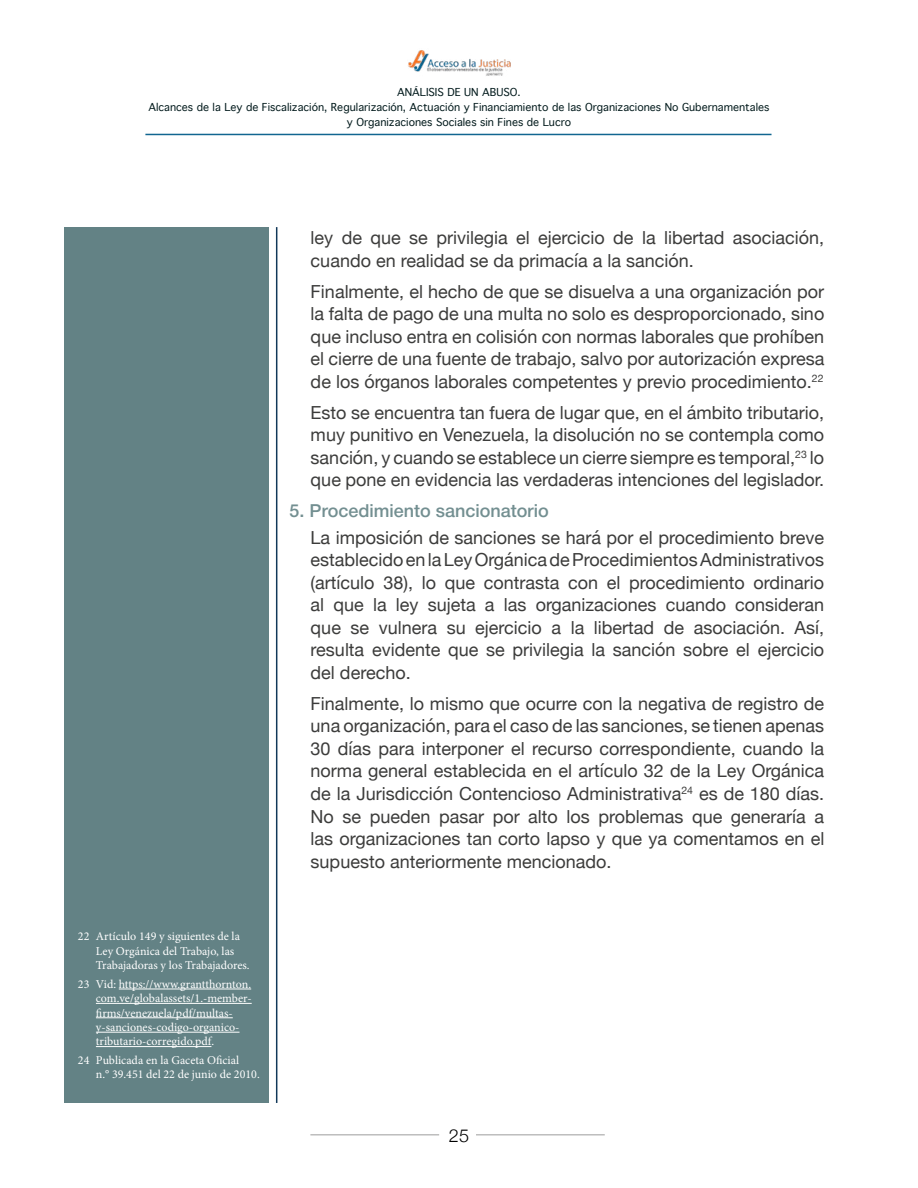
<style>
.page{position:relative;width:918px;height:1188px;background:#fff}
.page>*{position:absolute;margin:0;border:0;box-sizing:border-box;transform-origin:0 0}
.t1{font:18px/22.5px "Helvetica Neue";color:#3c3c3b;text-align:justify}
.t2{font:500 18px "Helvetica Neue";color:#738f91}
.t3{font:300 18px "Helvetica Neue";color:#000}
.t4{font:12px/14.4px "Minion Pro";color:#fff}
.t5{font:10.5px/15px "Thonburi";color:#031b1d;text-align:center}
</style>
<div class="page">
<hr style="left:310px;top:1134px;width:129px;height:1px;background:#9d9d9c">
<hr style="left:476px;top:1134px;width:129px;height:1px;background:#9d9d9c">
<img style="left:408px;top:50px;width:103px;height:26px">
<hr style="left:145px;top:134px;width:627px;height:1px;background:#116690">
<hr style="left:276px;top:227px;width:1px;height:876px;background:#123859">
<div style="left:64px;top:227px;width:205px;height:876px;background:#638285"></div>
<hr style="left:119px;top:989px;width:132px;height:1px;background:#fff">
<hr style="left:96px;top:1003px;width:156px;height:1px;background:#fff">
<hr style="left:96px;top:1017px;width:137px;height:1px;background:#fff">
<hr style="left:96px;top:1032px;width:144px;height:1px;background:#fff">
<hr style="left:96px;top:1046px;width:115px;height:1px;background:#fff">
<p class="t5" style="left:148px;top:85px;width:623px">ANÁLISIS DE UN ABUSO.<br>Alcances de la Ley de Fiscalización, Regularización, Actuación y Financiamiento de las Organizaciones No Gubernamentales y Organizaciones Sociales sin Fines de Lucro</p>
<p class="t4" style="left:96px;top:929px;width:155px;text-indent:-18px">22 Artículo 149 y siguientes de la<br>Ley Orgánica del Trabajo, las<br>Trabajadoras y los Trabajadores.</p>
<p class="t4" style="left:96px;top:977px;width:157px;text-indent:-18px">23 Vid: https://www.grantthornton. com.ve/globalassets/1.-member&shy;firms/venezuela/pdf/multas&shy;y-sanciones-codigo-organico&shy;tributario-corregido.pdf.</p>
<p class="t4" style="left:96px;top:1053px;width:165px;text-indent:-18px">24 Publicada en la Gaceta Oficial<br>n.° 39.451 del 22 de junio de 2010.</p>
<p class="t1" style="left:311px;top:228px;width:515px">ley de que se privilegia el ejercicio de la libertad asociación, cuando en realidad se da primacía a la sanción.</p>
<p class="t1" style="left:311px;top:281px;width:515px">Finalmente, el hecho de que se disuelva a una organización por la falta de pago de una multa no solo es desproporcionado, sino que incluso entra en colisión con normas laborales que prohíben el cierre de una fuente de trabajo, salvo por autorización expresa de los órganos laborales competentes y previo procedimiento.<sup>22</sup></p>
<p class="t1" style="left:311px;top:402px;width:515px">Esto se encuentra tan fuera de lugar que, en el ámbito tributario, muy punitivo en Venezuela, la disolución no se contempla como sanción, y cuando se establece un cierre siempre es temporal,<sup>23</sup> lo que pone en evidencia las verdaderas intenciones del legislador.</p>
<p class="t2" style="left:290px;top:496px;width:261px">5. Procedimiento sancionatorio</p>
<p class="t1" style="left:311px;top:527px;width:515px">La imposición de sanciones se hará por el procedimiento breve establecido en la Ley Orgánica de Procedimientos Administrativos (artículo 38), lo que contrasta con el procedimiento ordinario al que la ley sujeta a las organizaciones cuando consideran que se vulnera su ejercicio a la libertad de asociación. Así, resulta evidente que se privilegia la sanción sobre el ejercicio del derecho.</p>
<p class="t1" style="left:311px;top:693px;width:515px">Finalmente, lo mismo que ocurre con la negativa de registro de una organización, para el caso de las sanciones, se tienen apenas 30 días para interponer el recurso correspondiente, cuando la norma general establecida en el artículo 32 de la Ley Orgánica de la Jurisdicción Contencioso Administrativa<sup>24</sup> es de 180 días.<br>No se pueden pasar por alto los problemas que generaría a las organizaciones tan corto lapso y que ya comentamos en el supuesto anteriormente mencionado.</p>
<p class="t3" style="left:449px;top:1121px;width:22px">25</p>
</div>
